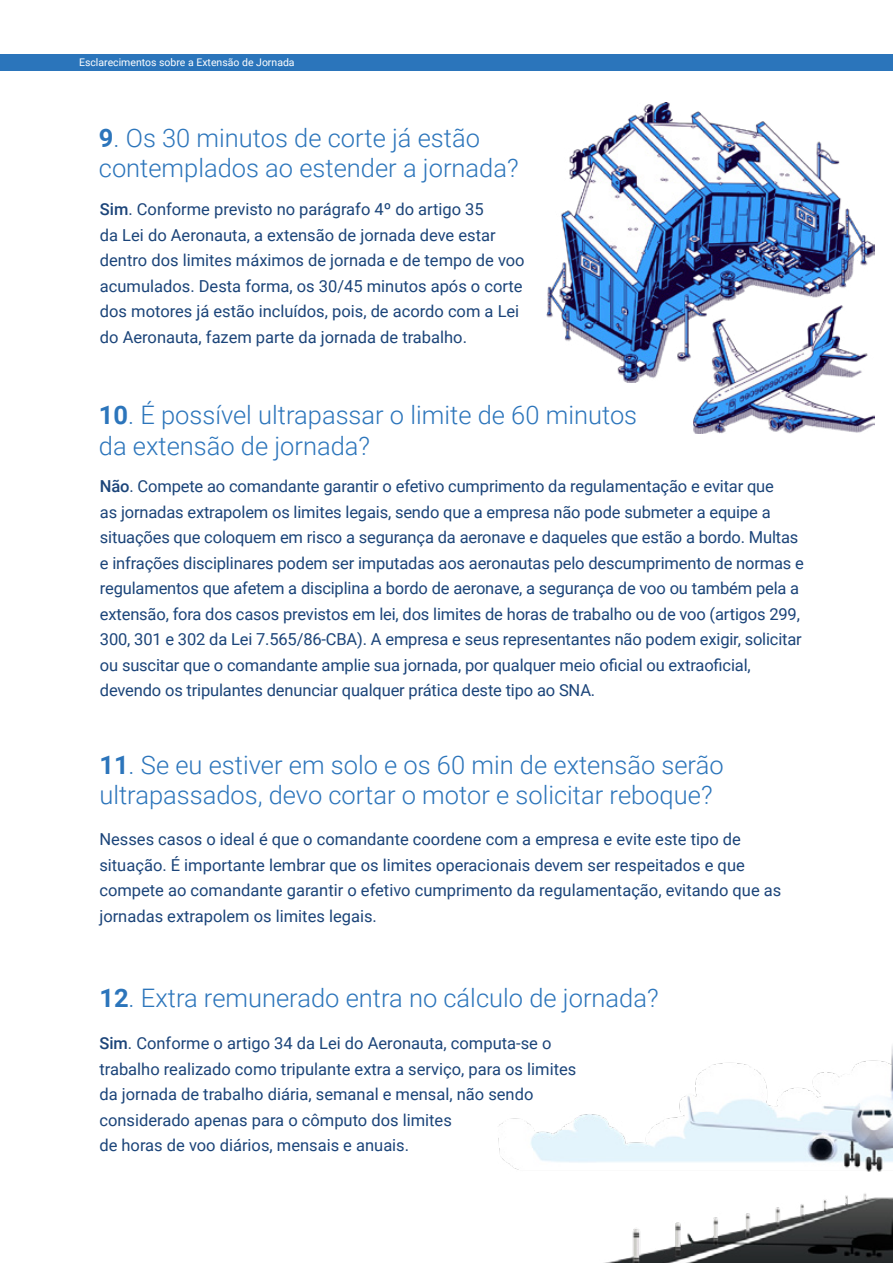
<style>
.page{position:relative;width:893px;height:1263px;background:#fff}
.page>*{position:absolute;margin:0;border:0;box-sizing:border-box;transform-origin:0 0}
.t1{font:300 25.5px/30.6px "Roboto";color:#2c75bb}
.t2{font:16.5px/25.5px "Roboto";letter-spacing:-.01em;color:#1b4479}
.t3{font:10.5px "Roboto";color:#fff}
.s1{font-weight:700}
.s2{font-weight:500}
</style>
<div class="page">
<div style="left:0;top:54px;width:893px;height:17px;background:#2b75bb"></div>
<img style="left:498px;top:1045px;width:395px;height:218px">
<img style="left:546px;top:103px;width:329px;height:279px">
<img style="left:694px;top:306px;width:181px;height:127px">
<p class="t3" style="left:79px;top:55px;width:217px">Esclarecimentos sobre a Extensão de Jornada</p>
<h1 class="t1" style="left:99px;top:121px;width:421px"><span class="s1">9</span>. Os 30 minutos de corte já estão contemplados ao estender a jornada?</h1>
<p class="t2" style="left:100px;top:196px;width:426px"><span class="s2">Sim</span>. Conforme previsto no parágrafo 4º do artigo 35<br>da Lei do Aeronauta, a extensão de jornada deve estar dentro dos limites máximos de jornada e de tempo de voo acumulados. Desta forma, os 30/45 minutos após o corte dos motores já estão incluídos, pois, de acordo com a Lei do Aeronauta, fazem parte da jornada de trabalho.</p>
<h1 class="t1" style="left:99px;top:399px;width:540px"><span class="s1">10</span>. É possível ultrapassar o limite de 60 minutos da extensão de jornada?</h1>
<p class="t2" style="left:100px;top:473px;width:705px"><span class="s2">Não</span>. Compete ao comandante garantir o efetivo cumprimento da regulamentação e evitar que<br>as jornadas extrapolem os limites legais, sendo que a empresa não pode submeter a equipe a situações que coloquem em risco a segurança da aeronave e daqueles que estão a bordo. Multas e infrações disciplinares podem ser imputadas aos aeronautas pelo descumprimento de normas e regulamentos que afetem a disciplina a bordo de aeronave, a segurança de voo ou também pela a extensão, fora dos casos previstos em lei, dos limites de horas de trabalho ou de voo (artigos 299, 300, 301 e 302 da Lei 7.565/86-CBA). A empresa e seus representantes não podem exigir, solicitar ou suscitar que o comandante amplie sua jornada, por qualquer meio oficial ou extraoficial, devendo os tripulantes denunciar qualquer prática deste tipo ao SNA.</p>
<h1 class="t1" style="left:99px;top:748px;width:626px"><span class="s1">11</span>. Se eu estiver em solo e os 60 min de extensão serão ultrapassados, devo cortar o motor e solicitar reboque?</h1>
<p class="t2" style="left:99px;top:826px;width:683px">Nesses casos o ideal é que o comandante coordene com a empresa e evite este tipo de situação. É importante lembrar que os limites operacionais devem ser respeitados e que compete ao comandante garantir o efetivo cumprimento da regulamentação, evitando que as jornadas extrapolem os limites legais.</p>
<h1 class="t1" style="left:99px;top:982px;width:561px"><span class="s1">12</span>. Extra remunerado entra no cálculo de jornada?</h1>
<p class="t2" style="left:99px;top:1030px;width:478px"><span class="s2">Sim</span>. Conforme o artigo 34 da Lei do Aeronauta, computa-se o trabalho realizado como tripulante extra a serviço, para os limites da jornada de trabalho diária, semanal e mensal, não sendo considerado apenas para o cômputo dos limites<br>de horas de voo diários, mensais e anuais.</p>
</div>
